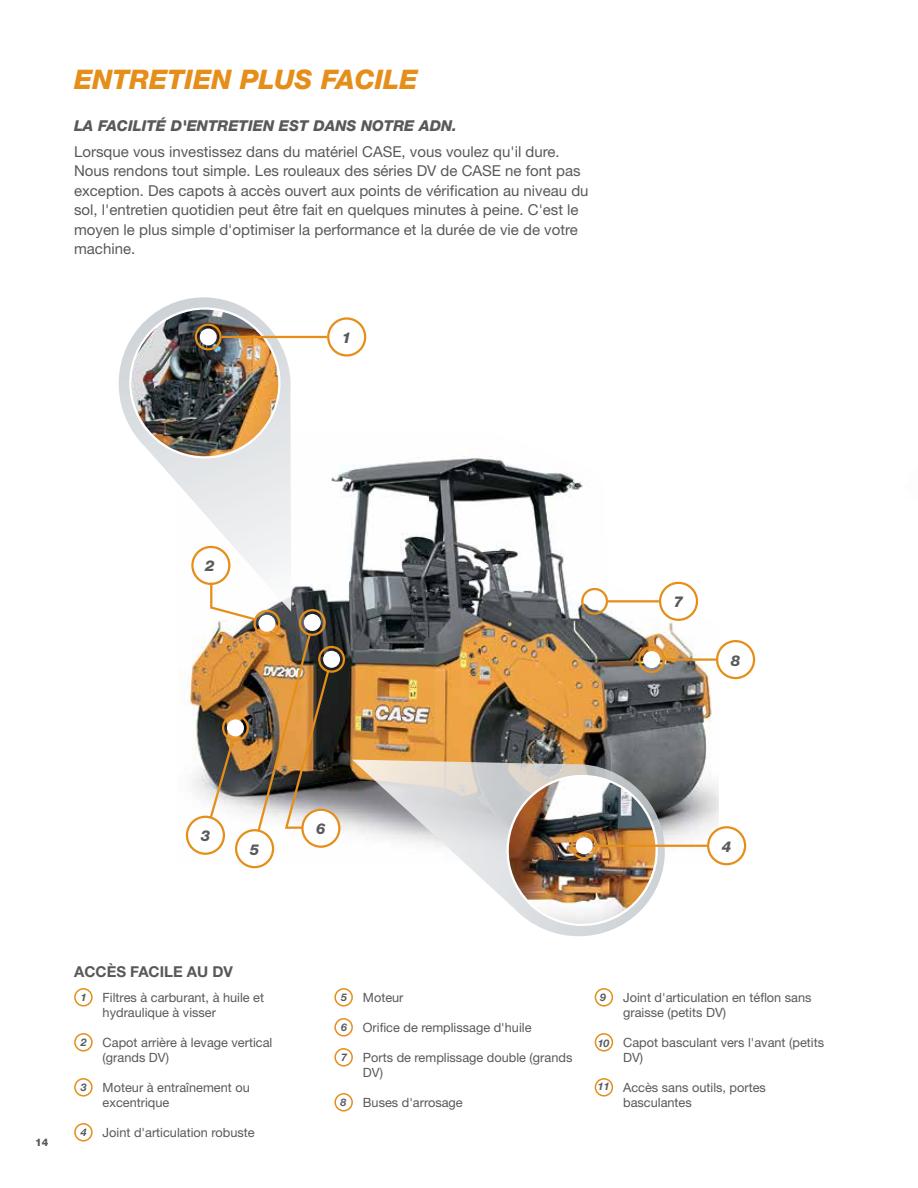
<style>
.page{position:relative;width:918px;height:1188px;background:#fff}
.page>*{position:absolute;margin:0;border:0;box-sizing:border-box;transform-origin:0 0}
.t1{font:italic 800 27px "Helvetica Neue LT Std";color:#e58e1a}
.t2{font:15px/19.5px "Helvetica Neue";color:#58595b}
.t3{font:italic 800 15px "Helvetica Neue LT Std";color:#58595b}
.t4{font:700 15px "Helvetica Neue LT Std";color:#58595b}
.t5{font:12.75px/15px "Helvetica Neue LT Std";color:#58595b}
.t6{font:italic 700 10.5px "Helvetica Neue LT Std";color:#58595b}
.t7{font:800 10.5px "Helvetica Neue LT Std";color:#58595b}
.s1{font-weight:700;font-style:italic;font-size:10.5px}
</style>
<div class="page">
<img style="left:177px;top:456px;width:542px;height:408px">
<div style="left:74px;top:988px;width:19px;height:19px;border:2px solid #e58e1a;border-radius:50%"></div>
<div style="left:74px;top:1033px;width:19px;height:19px;border:2px solid #e58e1a;border-radius:50%"></div>
<div style="left:74px;top:1078px;width:19px;height:19px;border:2px solid #e58e1a;border-radius:50%"></div>
<div style="left:74px;top:1123px;width:19px;height:19px;border:2px solid #e58e1a;border-radius:50%"></div>
<div style="left:334px;top:988px;width:19px;height:19px;border:2px solid #e58e1a;border-radius:50%"></div>
<div style="left:334px;top:1018px;width:19px;height:19px;border:2px solid #e58e1a;border-radius:50%"></div>
<div style="left:334px;top:1048px;width:19px;height:19px;border:2px solid #e58e1a;border-radius:50%"></div>
<div style="left:334px;top:1093px;width:19px;height:19px;border:2px solid #e58e1a;border-radius:50%"></div>
<div style="left:595px;top:988px;width:18px;height:19px;border:2px solid #e58e1a;border-radius:50%"></div>
<div style="left:595px;top:1033px;width:18px;height:19px;border:2px solid #e58e1a;border-radius:50%"></div>
<div style="left:595px;top:1078px;width:18px;height:19px;border:2px solid #e58e1a;border-radius:50%"></div>
<img style="left:118px;top:297px;width:174px;height:171px">
<img style="left:497px;top:762px;width:180px;height:174px">
<div style="left:323px;top:651px;width:17px;height:17px;background:#fff;border-radius:50%"></div>
<div style="left:318px;top:646px;width:27px;height:27px;border:2px solid #e58e1a;border-radius:50%"></div>
<div style="left:716px;top:640px;width:39px;height:39px;border:2px solid #e58e1a;border-radius:50%"></div>
<div style="left:227px;top:719px;width:17px;height:17px;background:#fff;border-radius:50%"></div>
<div style="left:222px;top:714px;width:27px;height:27px;border:2px solid #e58e1a;border-radius:50%"></div>
<svg style="left:208px;top:738px;width:28px;height:84px"></svg>
<div style="left:187px;top:817px;width:37px;height:37px;background:#fff;border-radius:50%"></div>
<div style="left:186px;top:816px;width:39px;height:39px;border:2px solid #e58e1a;border-radius:50%"></div>
<div style="left:192px;top:547px;width:37px;height:37px;background:#fff;border-radius:50%"></div>
<div style="left:191px;top:546px;width:39px;height:39px;border:2px solid #e58e1a;border-radius:50%"></div>
<div style="left:258px;top:615px;width:17px;height:17px;background:#fff;border-radius:50%"></div>
<div style="left:254px;top:610px;width:26px;height:27px;border:2px solid #e58e1a;border-radius:50%"></div>
<svg style="left:209px;top:581px;width:49px;height:41px"></svg>
<div style="left:643px;top:651px;width:17px;height:17px;background:#fff;border-radius:50%"></div>
<div style="left:638px;top:646px;width:27px;height:27px;border:2px solid #e58e1a;border-radius:50%"></div>
<hr style="left:664px;top:658px;width:54px;height:3px;background:#e58e1a">
<div style="left:200px;top:328px;width:17px;height:17px;background:#fff;border-radius:50%"></div>
<div style="left:195px;top:324px;width:27px;height:26px;border:2px solid #e58e1a;border-radius:50%"></div>
<svg style="left:302px;top:810px;width:37px;height:37px"></svg>
<div style="left:301px;top:809px;width:39px;height:39px;border:2px solid #e58e1a;border-radius:50%"></div>
<hr style="left:222px;top:336px;width:105px;height:2px;background:#e58e1a">
<div style="left:327px;top:317px;width:39px;height:40px;border:2px solid #e58e1a;border-radius:50%"></div>
<div style="left:708px;top:827px;width:37px;height:37px;background:#fff;border-radius:50%"></div>
<div style="left:707px;top:826px;width:39px;height:39px;border:2px solid #e58e1a;border-radius:50%"></div>
<div style="left:576px;top:837px;width:17px;height:17px;background:#fff;border-radius:50%"></div>
<div style="left:571px;top:832px;width:27px;height:27px;border:2px solid #e58e1a;border-radius:50%"></div>
<hr style="left:595px;top:845px;width:112px;height:2px;background:#e58e1a">
<div style="left:304px;top:614px;width:17px;height:17px;background:#fff;border-radius:50%"></div>
<div style="left:299px;top:609px;width:27px;height:27px;border:2px solid #e58e1a;border-radius:50%"></div>
<img style="left:255px;top:632px;width:76px;height:205px">
<div style="left:236px;top:830px;width:37px;height:37px;background:#fff;border-radius:50%"></div>
<div style="left:235px;top:829px;width:39px;height:39px;border:2px solid #e58e1a;border-radius:50%"></div>
<div style="left:660px;top:583px;width:37px;height:37px;background:#fff;border-radius:50%"></div>
<div style="left:659px;top:582px;width:39px;height:39px;border:2px solid #e58e1a;border-radius:50%"></div>
<div style="left:586px;top:593px;width:17px;height:17px;background:#fff;border-radius:50%"></div>
<div style="left:581px;top:588px;width:27px;height:27px;border:2px solid #e58e1a;border-radius:50%"></div>
<hr style="left:607px;top:600px;width:54px;height:2px;background:#e58e1a">
<h1 class="t1" style="left:74px;top:63px;width:345px">ENTRETIEN PLUS FACILE</h1>
<p class="t3" style="left:74px;top:116px;width:384px">LA FACILITÉ D'ENTRETIEN EST DANS NOTRE ADN.</p>
<p class="t2" style="left:74px;top:142px;width:516px">Lorsque vous investissez dans du matériel CASE, vous voulez qu'il dure.<br>Nous rendons tout simple. Les rouleaux des séries DV de CASE ne font pas exception. Des capots à accès ouvert aux points de vérification au niveau du sol, l'entretien quotidien peut être fait en quelques minutes à peine. C'est le moyen le plus simple d'optimiser la performance et la durée de vie de votre machine.</p>
<p class="t3" style="left:342px;top:329px;width:11px">1</p>
<p class="t3" style="left:205px;top:557px;width:11px">2</p>
<p class="t3" style="left:674px;top:593px;width:11px">7</p>
<p class="t3" style="left:731px;top:651px;width:11px">8</p>
<p class="t3" style="left:201px;top:827px;width:11px">3</p>
<p class="t3" style="left:316px;top:820px;width:11px">6</p>
<p class="t3" style="left:250px;top:840px;width:11px">5</p>
<p class="t3" style="left:722px;top:837px;width:11px">4</p>
<p class="t7" style="left:35px;top:1136px;width:15px">14</p>
<p class="t4" style="left:74px;top:962px;width:160px">ACCÈS FACILE AU DV</p>
<p class="t6" style="left:81px;top:991px;width:7px">1</p>
<p class="t5" style="left:103px;top:990px;width:163px">Filtres à carburant, à huile et hydraulique à visser</p>
<p class="t6" style="left:81px;top:1036px;width:7px">2</p>
<p class="t5" style="left:103px;top:1035px;width:171px">Capot arrière à levage vertical (grands DV)</p>
<p class="t6" style="left:81px;top:1081px;width:7px">3</p>
<p class="t5" style="left:103px;top:1080px;width:149px">Moteur à entraînement ou excentrique</p>
<p class="t6" style="left:81px;top:1126px;width:7px">4</p>
<p class="t5" style="left:103px;top:1125px;width:154px">Joint d'articulation robuste</p>
<p class="t6" style="left:341px;top:991px;width:7px">5</p>
<p class="t5" style="left:363px;top:990px;width:42px">Moteur</p>
<p class="t6" style="left:341px;top:1021px;width:7px">6</p>
<p class="t5" style="left:363px;top:1020px;width:170px">Orifice de remplissage d'huile</p>
<p class="t6" style="left:341px;top:1051px;width:7px">7</p>
<p class="t5" style="left:363px;top:1050px;width:211px">Ports de remplissage double (grands<br>DV)</p>
<p class="t6" style="left:340px;top:1096px;width:7px">8</p>
<p class="t5" style="left:363px;top:1095px;width:101px">Buses d'arrosage</p>
<p class="t6" style="left:600px;top:991px;width:7px">9</p>
<p class="t5" style="left:623px;top:990px;width:190px">Joint d'articulation en téflon sans graisse (petits DV)</p>
<p class="t5" style="left:623px;top:1035px;width:202px;text-indent:-25px"><span class="s1">10</span> Capot basculant vers l'avant (petits<br>DV)</p>
<p class="t5" style="left:623px;top:1080px;width:144px;text-indent:-25px"><sup>11</sup> Accès sans outils, portes basculantes</p>
</div>
